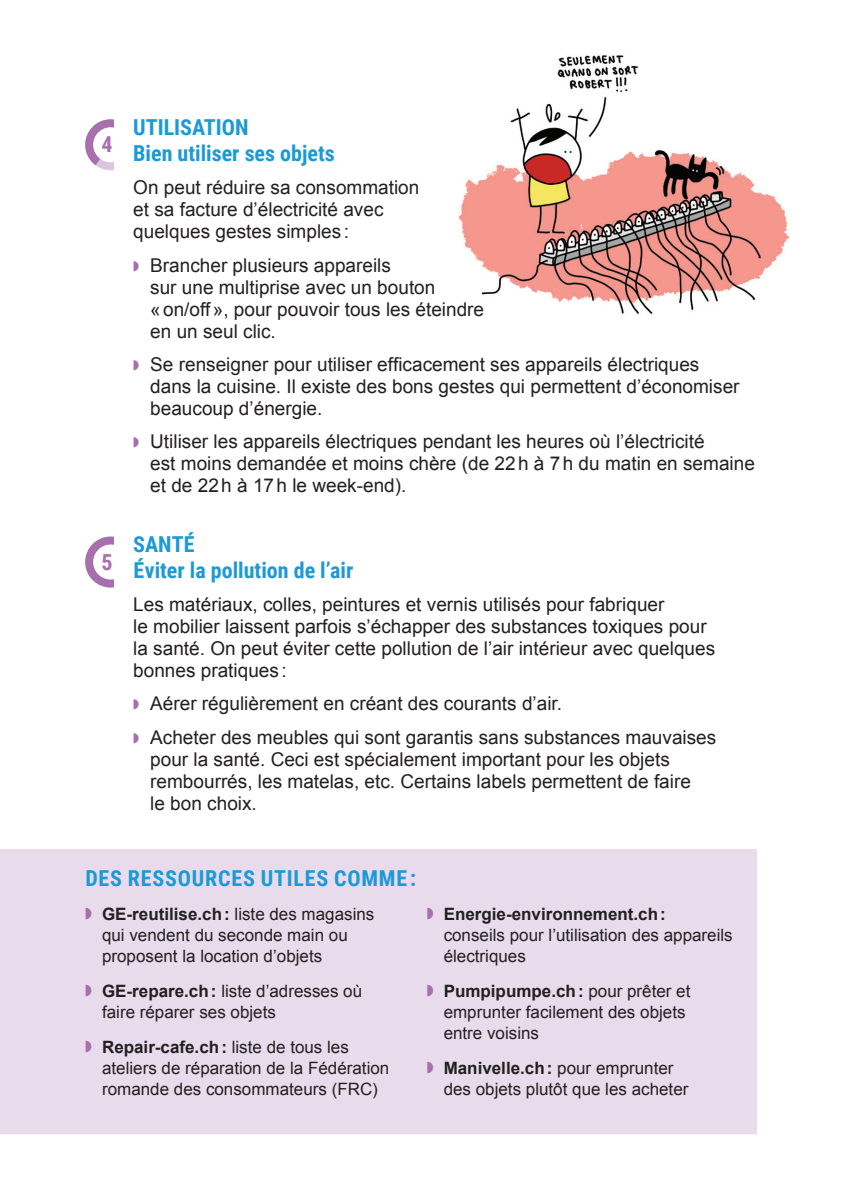
<style>
.page{position:relative;width:842px;height:1191px;background:#fff}
.page>*{position:absolute;margin:0;border:0;box-sizing:border-box;transform-origin:0 0}
.t1{font:700 22px/26px "Roboto Condensed";color:#1b9ad7}
.t2{font:700 22px "Roboto Condensed";letter-spacing:.035em;color:#1b9ad7}
.t3{font:700 22px "Roboto Condensed";color:#a76fae}
.t4{font:19px/22px "Arial";color:#231f20}
.t5{font:17px/21px "Arial";color:#231f20}
.s1{color:#a76fae}
.s2{font-weight:700}
</style>
<div class="page">
<img style="left:458px;top:55px;width:332px;height:259px">
<div style="left:0;top:849px;width:757px;height:285px;background:#e8dcec"></div>
<div style="left:85px;top:119px;width:51px;height:51px;border:8px solid #a76fae;border-radius:50%"></div>
<div style="left:85px;top:536px;width:51px;height:51px;border:8px solid #a76fae;border-radius:50%"></div>
<div style="left:114px;top:111px;width:35px;height:87px;background:#fff"></div>
<div style="left:114px;top:528px;width:35px;height:88px;background:#fff"></div>
<svg style="left:85px;top:137px;width:29px;height:34px"></svg>
<p class="t3" style="left:101px;top:129px;width:13px">4</p>
<p class="t3" style="left:101px;top:546px;width:13px">5</p>
<p class="t1" style="left:133px;top:113px;width:203px">UTILISATION<br>Bien utiliser ses objets</p>
<p class="t4" style="left:133px;top:177px;width:288px">On peut réduire sa consommation et sa facture d’électricité avec quelques gestes simples :</p>
<p class="t4" style="left:150px;top:254px;width:335px;text-indent:-17px"><span class="s1">◗</span> Brancher plusieurs appareils<br>sur une multiprise avec un bouton «on/off», pour pouvoir tous les éteindre en un seul clic.</p>
<p class="t4" style="left:150px;top:353px;width:591px;text-indent:-17px"><span class="s1">◗</span> Se renseigner pour utiliser efficacement ses appareils électriques dans la cuisine. Il existe des bons gestes qui permettent d’économiser beaucoup d’énergie.</p>
<p class="t4" style="left:150px;top:431px;width:606px;text-indent:-17px"><span class="s1">◗</span> Utiliser les appareils électriques pendant les heures où l’électricité<br>est moins demandée et moins chère (de 22h à 7h du matin en semaine et de 22h à 17h le week-end).</p>
<p class="t1" style="left:133px;top:530px;width:222px">SANTÉ<br>Éviter la pollution de l’air</p>
<p class="t4" style="left:133px;top:593px;width:583px">Les matériaux, colles, peintures et vernis utilisés pour fabriquer<br>le mobilier laissent parfois s’échapper des substances toxiques pour la santé. On peut éviter cette pollution de l’air intérieur avec quelques bonnes pratiques :</p>
<p class="t4" style="left:133px;top:687px;width:585px;line-height:33.4px"><span class="s1">◗</span> Aérer régulièrement en créant des courants d’air.<br><span class="s1">◗</span> Acheter des meubles qui sont garantis sans substances mauvaises</p>
<p class="t4" style="left:150px;top:748px;width:542px">pour la santé. Ceci est spécialement important pour les objets rembourrés, les matelas, etc. Certains labels permettent de faire le bon choix.</p>
<p class="t2" style="left:85px;top:862px;width:332px">DES RESSOURCES UTILES COMME :</p>
<p class="t5" style="left:102px;top:904px;width:274px;text-indent:-17px"><span class="s1">◗</span> <span class="s2">GE-reutilise.ch:</span> liste des magasins qui vendent du seconde main ou proposent la location d’objets</p>
<p class="t5" style="left:102px;top:980px;width:262px;text-indent:-17px"><span class="s1">◗</span> <span class="s2">GE-repare.ch:</span> liste d’adresses où faire réparer ses objets</p>
<p class="t5" style="left:102px;top:1036px;width:289px;text-indent:-17px"><span class="s1">◗</span> <span class="s2">Repair-cafe.ch:</span> liste de tous les ateliers de réparation de la Fédération romande des consommateurs (FRC)</p>
<p class="t5" style="left:444px;top:904px;width:291px;text-indent:-17px"><span class="s1">◗</span> <span class="s2">Energie-environnement.ch:<br></span>conseils pour l’utilisation des appareils électriques</p>
<p class="t5" style="left:444px;top:980px;width:248px;text-indent:-17px"><span class="s1">◗</span> <span class="s2">Pumpipumpe.ch:</span> pour prêter et emprunter facilement des objets entre voisins</p>
<p class="t5" style="left:444px;top:1057px;width:246px;text-indent:-17px"><span class="s1">◗</span> <span class="s2">Manivelle.ch:</span> pour emprunter des objets plutôt que les acheter</p>
</div>
